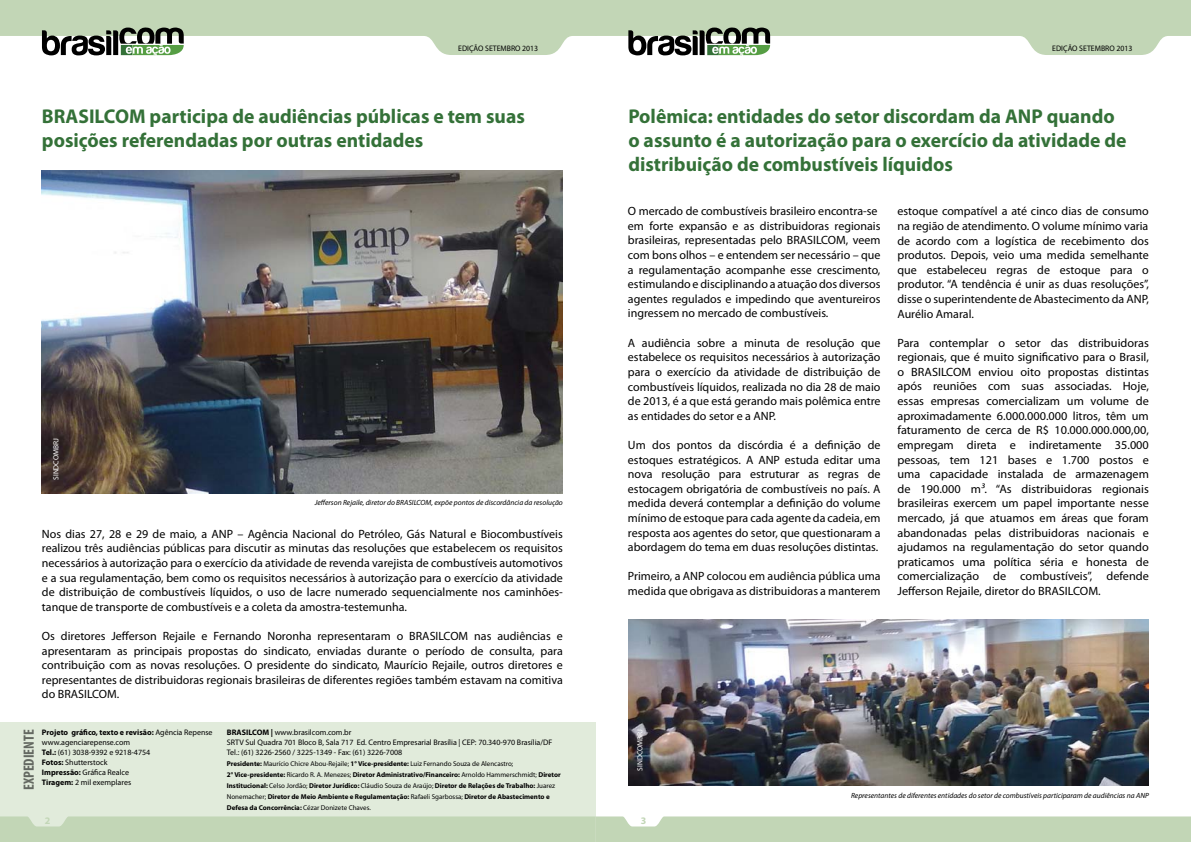
<style>
.page{position:relative;width:1191px;height:842px;background:#fff}
.page>*{position:absolute;margin:0;border:0;box-sizing:border-box;transform-origin:0 0}
.t1{font:700 20px/24px "Myriad Pro";color:#347138}
.t2{font:700 condensed 14.9px "Myriad Pro";color:#000}
.t3{font:12px/14.6px "Myriad Pro";color:#000;text-align:justify}
.t4{font:700 10px "Myriad Pro";color:#c2d6b6}
.t5{font:8px/10px "Myriad Pro";color:#000}
.t6{font:italic 7.5px "Myriad Pro";color:#000}
.t7{font:7.5px "Myriad Pro";color:#fff}
.t8{font:700 7px/11px "Myriad Pro";color:#000}
.s1{font-weight:700}
.s2{font-weight:400}
.s3{font-style:italic}
</style>
<div class="page">
<div style="left:0;top:723px;width:595px;height:119px;background:#e1ebdb"></div>
<div style="left:0;top:816px;width:1191px;height:26px;background:#c2d6b6"></div>
<svg style="left:0;top:0;width:1191px;height:55px"></svg>
<img style="left:42px;top:171px;width:521px;height:322px">
<img style="left:628px;top:619px;width:520px;height:166px">
<p class="t5" style="left:458px;top:43px;width:82px">EDIÇÃO SETEMBRO 2013</p>
<p class="t5" style="left:1052px;top:43px;width:82px">EDIÇÃO SETEMBRO 2013</p>
<h1 class="t1" style="left:42px;top:103px;width:484px">BRASILCOM participa de audiências públicas e tem suas posições referendadas por outras entidades</h1>
<h1 class="t1" style="left:628px;top:103px;width:500px">Polêmica: entidades do setor discordam da ANP quando o assunto é a autorização para o exercício da atividade de distribuição de combustíveis líquidos</h1>
<p class="t7" style="left:51px;top:480px;width:43px;rotate:-90deg">SINDCOMBRJ</p>
<p class="t6" style="left:315px;top:498px;width:249px">Jefferson Rejaile, diretor do BRASILCOM, expõe pontos de discordância da resolução</p>
<p class="t3" style="left:42px;top:526px;width:522px">Nos dias 27, 28 e 29 de maio, a ANP – Agência Nacional do Petróleo, Gás Natural e Biocombustíveis realizou três audiências públicas para discutir as minutas das resoluções que estabelecem os requisitos necessários à autorização para o exercício da atividade de revenda varejista de combustíveis automotivos e a sua regulamentação, bem como os requisitos necessários à autorização para o exercício da atividade de distribuição de combustíveis líquidos, o uso de lacre numerado sequencialmente nos caminhões&shy;tanque de transporte de combustíveis e a coleta da amostra-testemunha.</p>
<p class="t3" style="left:42px;top:628px;width:522px">Os diretores Jefferson Rejaile e Fernando Noronha representaram o BRASILCOM nas audiências e apresentaram as principais propostas do sindicato, enviadas durante o período de consulta, para contribuição com as novas resoluções. O presidente do sindicato, Maurício Rejaile, outros diretores e representantes de distribuidoras regionais brasileiras de diferentes regiões também estavam na comitiva do BRASILCOM.</p>
<p class="t2" style="left:20px;top:790px;width:62px;rotate:-90deg">EXPEDIENTE</p>
<p class="t5" style="left:227px;top:727px;width:327px"><span class="s1">BRASILCOM |</span> www.brasilcom.com.br<br>SRTV Sul Quadra 701 Bloco B, Sala 717 Ed. Centro Empresarial Brasília | CEP: 70.340-970 Brasília/DF<br>Tel.: (61) 3226-2560 / 3225-1349 - Fax: (61) 3226-7008</p>
<p class="t5" style="left:42px;top:727px;width:172px"><span class="s1">Projeto gráfico, texto e revisão:</span> Agência Repense www.agenciarepense.com<br><span class="s1">Tel.:</span> (61) 3038-9392 e 9218-4754<br><span class="s1">Fotos:</span> Shutterstock<br><span class="s1">Impressão:</span> Gráfica Realce<br><span class="s1">Tiragem:</span> 2 mil exemplares</p>
<p class="t8" style="left:227px;top:758px;width:335px">Presidente: <span class="s2">Maurício Chicre Abou-Rejaile;</span> 1° Vice-presidente: <span class="s2">Luiz Fernando Souza de Alencastro;<br></span>2° Vice-presidente: <span class="s2">Ricardo R. A. Menezes;</span> Diretor Administrativo/Financeiro: <span class="s2">Arnoldo Hammerschmidt;</span> Diretor Institucional: <span class="s2">Celso Jordão;</span> Diretor Jurídico: <span class="s2">Cláudio Souza de Araújo;</span> Diretor de Relações de Trabalho: <span class="s2">Juarez Nonemacher;</span> Diretor de Meio Ambiente e Regulamentação: <span class="s2">Rafaeli Sgarbossa;</span> Diretor de Abastecimento e Defesa da Concorrência: <span class="s2">Cézar Donizete Chaves.</span></p>
<p class="t3" style="left:628px;top:204px;width:254px;text-align:left">O mercado de combustíveis brasileiro encontra-se em forte expansão e as distribuidoras regionais brasileiras, representadas pelo BRASILCOM, veem com bons olhos – e entendem ser necessário – que a regulamentação acompanhe esse crescimento, estimulando e disciplinando a atuação dos diversos agentes regulados e impedindo que aventureiros ingressem no mercado de combustíveis.</p>
<p class="t3" style="left:628px;top:335px;width:254px">A audiência sobre a minuta de resolução que estabelece os requisitos necessários à autorização para o exercício da atividade de distribuição de combustíveis líquidos, realizada no dia 28 de maio de 2013, é a que está gerando mais polêmica entre as entidades do setor e a ANP.</p>
<p class="t3" style="left:628px;top:437px;width:254px">Um dos pontos da discórdia é a definição de estoques estratégicos. A ANP estuda editar uma nova resolução para estruturar as regras de estocagem obrigatória de combustíveis no país. A medida deverá contemplar a definição do volume mínimo de estoque para cada agente da cadeia, em resposta aos agentes do setor, que questionaram a abordagem do tema em duas resoluções distintas.</p>
<p class="t3" style="left:628px;top:569px;width:254px">Primeiro, a ANP colocou em audiência pública uma medida que obrigava as distribuidoras a manterem</p>
<p class="t3" style="left:897px;top:204px;width:253px">estoque compatível a até cinco dias de consumo na região de atendimento. O volume mínimo varia de acordo com a logística de recebimento dos produtos. Depois, veio uma medida semelhante que estabeleceu regras de estoque para o produtor. “A tendência é unir as duas resoluções”, disse o superintendente de Abastecimento da ANP, Aurélio Amaral.</p>
<p class="t3" style="left:897px;top:335px;width:253px">Para contemplar o setor das distribuidoras regionais, que é muito significativo para o Brasil, o BRASILCOM enviou oito propostas distintas após reuniões com suas associadas. Hoje, essas empresas comercializam um volume de aproximadamente 6.000.000.000 litros, têm um faturamento de cerca de R$ 10.000.000.000,00, empregam direta e indiretamente 35.000 pessoas, tem 121 bases e 1.700 postos e uma capacidade instalada de armazenagem de 190.000 m<span class="s3">³</span>. “As distribuidoras regionais brasileiras exercem um papel importante nesse mercado, já que atuamos em áreas que foram abandonadas pelas distribuidoras nacionais e ajudamos na regulamentação do setor quando praticamos uma política séria e honesta de comercialização de combustíveis”, defende Jefferson Rejaile, diretor do BRASILCOM.</p>
<p class="t7" style="left:635px;top:771px;width:43px;rotate:-90deg">SINDCOMBRJ</p>
<p class="t6" style="left:851px;top:791px;width:299px">Representantes de diferentes entidades do setor de combustíveis participaram de audiências na ANP</p>
<p class="t4" style="left:45px;top:814px;width:7px">2</p>
<p class="t4" style="left:641px;top:814px;width:7px">3</p>
</div>
